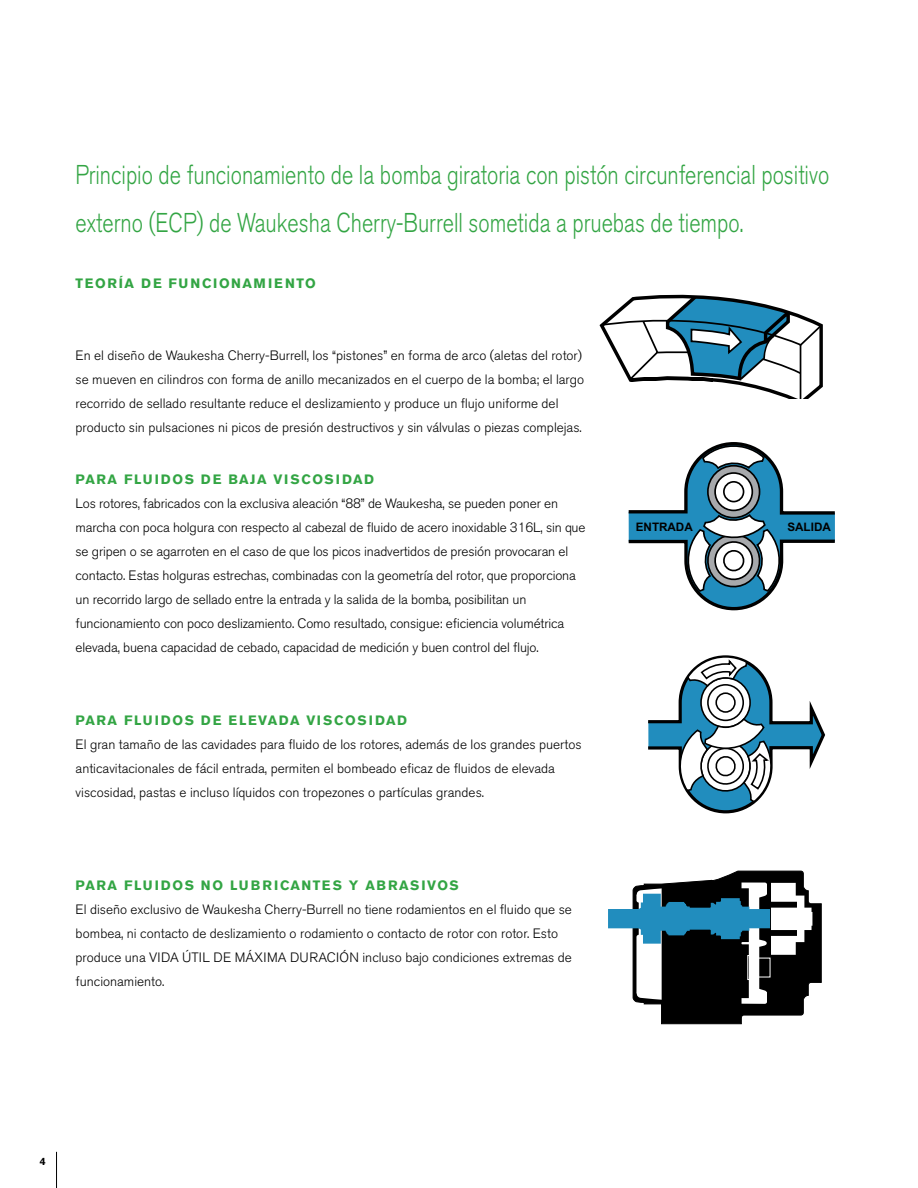
<style>
.page{position:relative;width:918px;height:1188px;background:#fff}
.page>*{position:absolute;margin:0;border:0;box-sizing:border-box;transform-origin:0 0}
.t1{font:300 27px/48px "Akzidenz Grotesk BE";color:#33a544;scale:.8 1}
.t2{font:300 13.5px/24px "Akzidenz Grotesk BE";color:#000}
.t3{font:700 13.5px "Akzidenz Grotesk BE";letter-spacing:.11em;color:#33a544}
.t4{font:700 11.7px "Arial";color:#000}
.t5{font:700 10.5px "Akzidenz Grotesk BE";color:#000}
</style>
<div class="page">
<hr style="left:56px;top:1152px;width:1px;height:36px;background:#000">
<svg style="left:608px;top:870px;width:214px;height:155px"></svg>
<svg style="left:599px;top:294px;width:224px;height:105px"></svg>
<svg style="left:629px;top:442px;width:206px;height:168px"></svg>
<svg style="left:648px;top:655px;width:178px;height:159px"></svg>
<h1 class="t1" style="left:76px;top:152px;width:944px">Principio de funcionamiento de la bomba giratoria con pistón circunferencial positivo externo (ECP) de Waukesha Cherry-Burrell sometida a pruebas de tiempo.</h1>
<p class="t3" style="left:76px;top:276px;width:242px">TEORÍA DE FUNCIONAMIENTO</p>
<p class="t2" style="left:76px;top:344px;width:510px">En el diseño de Waukesha Cherry-Burrell, los “pistones” en forma de arco (aletas del rotor) se mueven en cilindros con forma de anillo mecanizados en el cuerpo de la bomba; el largo recorrido de sellado resultante reduce el deslizamiento y produce un flujo uniforme del producto sin pulsaciones ni picos de presión destructivos y sin válvulas o piezas complejas.</p>
<p class="t3" style="left:76px;top:471px;width:300px">PARA FLUIDOS DE BAJA VISCOSIDAD</p>
<p class="t2" style="left:76px;top:491px;width:511px">Los rotores, fabricados con la exclusiva aleación “88” de Waukesha, se pueden poner en marcha con poca holgura con respecto al cabezal de fluido de acero inoxidable 316L, sin que se gripen o se agarroten en el caso de que los picos inadvertidos de presión provocaran el contacto. Estas holguras estrechas, combinadas con la geometría del rotor, que proporciona un recorrido largo de sellado entre la entrada y la salida de la bomba, posibilitan un funcionamiento con poco deslizamiento. Como resultado, consigue: eficiencia volumétrica elevada, buena capacidad de cebado, capacidad de medición y buen control del flujo.</p>
<p class="t3" style="left:76px;top:713px;width:22px">PARA</p>
<p class="t3" style="left:124px;top:713px;width:11px">FLUIDOS</p>
<p class="t3" style="left:201px;top:713px;width:11px">DE</p>
<p class="t3" style="left:229px;top:713px;width:12px">ELEVADA</p>
<p class="t3" style="left:307px;top:713px;width:12px">VISCOSIDAD</p>
<p class="t2" style="left:76px;top:733px;width:507px">El gran tamaño de las cavidades para fluido de los rotores, además de los grandes puertos anticavitacionales de fácil entrada, permiten el bombeado eficaz de fluidos de elevada viscosidad, pastas e incluso líquidos con tropezones o partículas grandes.</p>
<p class="t3" style="left:76px;top:878px;width:22px">PARA</p>
<p class="t3" style="left:124px;top:878px;width:11px">FLUIDOS</p>
<p class="t3" style="left:201px;top:878px;width:12px">NO</p>
<p class="t3" style="left:230px;top:878px;width:12px">LUBRICANTES</p>
<p class="t3" style="left:349px;top:878px;width:28px">Y ABRASIVOS</p>
<p class="t2" style="left:76px;top:898px;width:498px">El diseño exclusivo de Waukesha Cherry-Burrell no tiene rodamientos en el fluido que se bombea, ni contacto de deslizamiento o rodamiento o contacto de rotor con rotor. Esto produce una VIDA ÚTIL DE MÁXIMA DURACIÓN incluso bajo condiciones extremas de funcionamiento.</p>
<p class="t4" style="left:636px;top:519px;width:59px">ENTRADA</p>
<p class="t4" style="left:787px;top:519px;width:45px">SALIDA</p>
<p class="t5" style="left:40px;top:1155px;width:7px">4</p>
</div>
